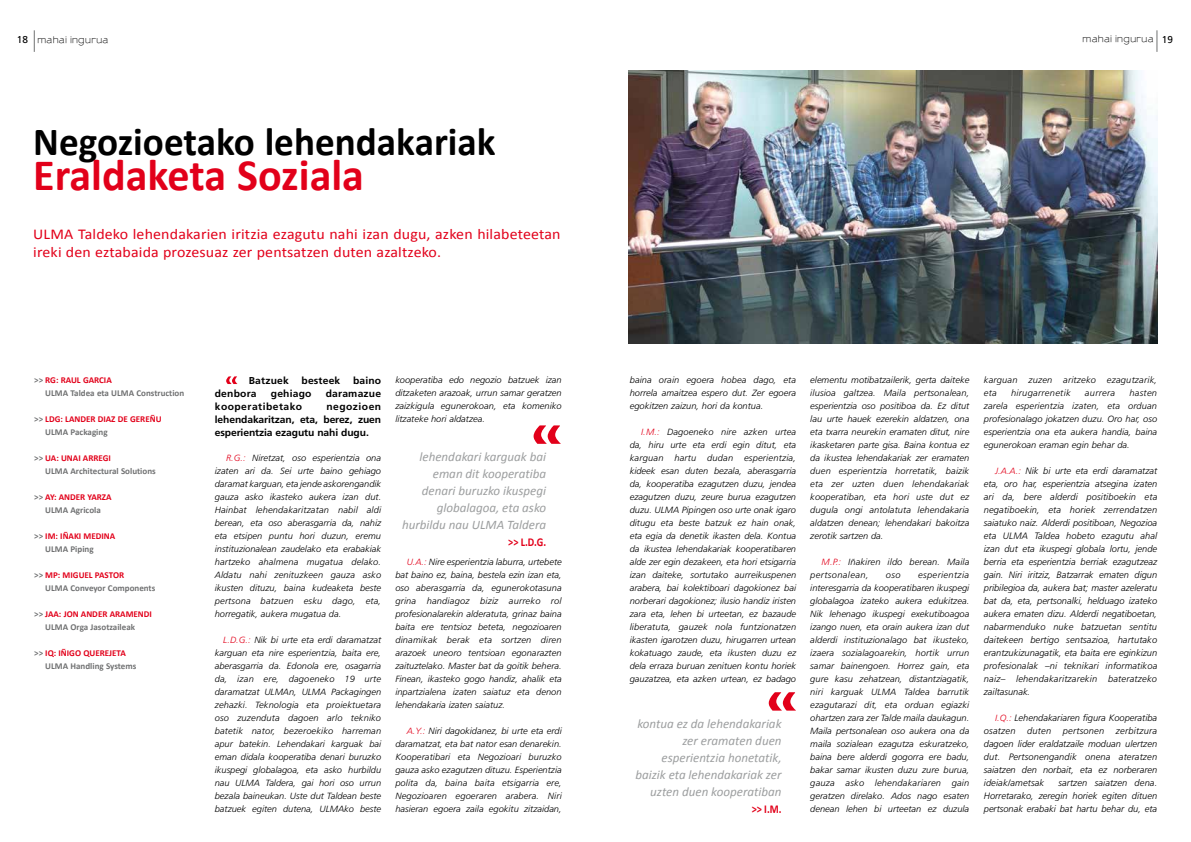
<style>
.page{position:relative;width:1191px;height:842px;background:#fff}
.page>*{position:absolute;margin:0;border:0;box-sizing:border-box;transform-origin:0 0}
.t1{font:700 45px "Calibri";color:#e2001a}
.t2{font:700 40px "Calibri";color:#000}
.t3{font:15px/17.5px "Calibri";letter-spacing:.01em;color:#e2001a;scale:1.06 1}
.t4{font:italic 13px/17px "Calibri";color:#9c9e9f;text-align:right}
.t5{font:700 12px "Calibri";color:#e2001a;scale:.86 1}
.t6{font:700 10px/13px "Frutiger LT Std";letter-spacing:.015em;color:#000;text-align:justify}
.t7{font:700 10px "Frutiger LT Std";letter-spacing:.045em;color:#000}
.t8{font:italic 300 9.3px/13px "Frutiger LT Std";color:#000;text-align:justify}
.t9{font:italic 300 9px/13px "Frutiger LT Std";color:#000;text-align:justify}
.t10{font:700 9px/13px "Calibri";color:#707172}
.t11{font:700 9px/13px "Calibri";color:#e2001a}
.t12{font:italic 300 9px/13px "Frutiger LT Std";letter-spacing:.025em;color:#000}
.t13{font:600 9px "Sansumi";color:#000}
.t14{font:italic 300 9px "Frutiger LT Std";letter-spacing:.035em;color:#000}
.s1{font-family:"Frutiger LT Std";font-weight:400;font-size:10px}
.s2{color:#e2001a}
.s3{color:#707172}
.s4{font-size:9px;color:#e2001a}
</style>
<div class="page">
<svg style="left:34px;top:30px;width:1px;height:22px"></svg>
<svg style="left:1156px;top:30px;width:1px;height:22px"></svg>
<svg style="left:226px;top:376px;width:11px;height:8px"></svg>
<img style="left:629px;top:71px;width:528px;height:273px">
<svg style="left:533px;top:425px;width:28px;height:19px"></svg>
<svg style="left:768px;top:692px;width:28px;height:19px"></svg>
<p class="t13" style="left:17px;top:35px;width:93px"><span class="s1">18</span> mahai ingurua</p>
<p class="t13" style="left:1082px;top:34px;width:92px">mahai ingurua <span class="s1">19</span></p>
<h2 class="t2" style="left:33px;top:117px;width:464px">Negozioetako lehendakariak</h2>
<h1 class="t1" style="left:33px;top:148px;width:332px">Eraldaketa Soziala</h1>
<h3 class="t3" style="left:33px;top:225px;width:499px">ULMA Taldeko lehendakarien iritzia ezagutu nahi izan dugu, azken hilabeteetan ireki den eztabaida prozesuaz zer pentsatzen duten azaltzeko.</h3>
<p class="t10" style="left:45px;top:373px;width:140px;text-indent:-11px">&gt;&gt; <span class="s2">RG: RAUL GARCIA<br></span>ULMA Taldea eta ULMA Construction</p>
<p class="t11" style="left:45px;top:412px;width:118px;text-indent:-11px"><span class="s3">&gt;&gt;</span> LDG: LANDER DIAZ DE GEREÑU<br><span class="s3">ULMA Packaging</span></p>
<p class="t10" style="left:45px;top:451px;width:112px;text-indent:-11px">&gt;&gt; <span class="s2">UA: UNAI ARREGI<br></span>ULMA Architectural Solutions</p>
<p class="t10" style="left:34px;top:490px;width:79px;text-align:center">&gt;&gt; <span class="s2">AY: ANDER YARZA<br></span>ULMA Agricola</p>
<p class="t11" style="left:45px;top:529px;width:72px;text-indent:-11px"><span class="s3">&gt;&gt;</span> IM: IÑAKI MEDINA<br><span class="s3">ULMA Piping</span></p>
<p class="t10" style="left:45px;top:568px;width:112px;text-indent:-11px">&gt;&gt; <span class="s2">MP: MIGUEL PASTOR<br></span>ULMA Conveyor Components</p>
<p class="t10" style="left:45px;top:607px;width:108px;text-indent:-11px">&gt;&gt; <span class="s2">JAA: JON ANDER ARAMENDI<br></span>ULMA Orga Jasotzaileak</p>
<p class="t10" style="left:45px;top:646px;width:93px;text-indent:-11px">&gt;&gt; <span class="s2">IQ: IÑIGO QUEREJETA<br></span>ULMA Handling Systems</p>
<p class="t6" style="left:249px;top:374px;width:41px">Batzuek</p>
<p class="t6" style="left:301px;top:374px;width:40px">besteek</p>
<p class="t6" style="left:353px;top:374px;width:30px">baino</p>
<p class="t6" style="left:215px;top:387px;width:43px">denbora</p>
<p class="t6" style="left:271px;top:387px;width:42px">gehiago</p>
<p class="t6" style="left:326px;top:387px;width:57px">daramazue</p>
<p class="t7" style="left:215px;top:401px;width:89px">kooperatibetako</p>
<p class="t6" style="left:215px;top:400px;width:168px;text-indent:112px">negozioen lehendakaritzan, eta, berez, zuen esperientzia ezagutu nahi dugu.</p>
<p class="t9" style="left:215px;top:451px;width:168px;text-indent:11px"><span class="s2">R.G.:</span> Niretzat, oso esperientzia ona izaten ari da. Sei urte baino gehiago daramat karguan, eta jende askorengandik gauza asko ikasteko aukera izan dut.<br>Hainbat lehendakaritzatan nabil aldi berean, eta oso aberasgarria da, nahiz eta etsipen puntu hori duzun, eremu instituzionalean zaudelako eta erabakiak hartzeko ahalmena mugatua delako.<br>Aldatu nahi zenituzkeen gauza asko ikusten dituzu, baina kudeaketa beste pertsona batzuen esku dago, eta, horregatik, aukera mugatua da.</p>
<p class="t9" style="left:215px;top:633px;width:168px;text-indent:9px"><span class="s2">L.D.G.:</span> Nik bi urte eta erdi daramatzat karguan eta nire esperientzia, baita ere, aberasgarria da. Edonola ere, osagarria da, izan ere, dagoeneko 19 urte daramatzat ULMAn, ULMA Packagingen zehazki. Teknologia eta proiektuetara oso zuzenduta dagoen arlo tekniko batetik nator, bezeroekiko harreman apur batekin. Lehendakari karguak bai eman didala kooperatiba denari buruzko ikuspegi globalagoa, eta asko hurbildu nau ULMA Taldera, gai hori oso urrun bezala baineukan. Uste dut Taldean beste batzuek egiten dutena, ULMAko beste</p>
<p class="t9" style="left:395px;top:374px;width:168px">kooperatiba edo negozio batzuek izan ditzaketen arazoak, urrun samar geratzen zaizkigula egunerokoan, eta komeniko litzateke hori aldatzea.</p>
<h3 class="t4" style="left:402px;top:448px;width:146px">lehendakari karguak bai eman dit kooperatiba denari buruzko ikuspegi globalagoa, eta asko hurbildu nau ULMA Taldera</h3>
<h3 class="t5" style="left:508px;top:535px;width:46px">&gt;&gt; L.D.G.</h3>
<p class="t9" style="left:395px;top:556px;width:168px;text-indent:11px"><span class="s2">U.A.:</span> Nire esperientzia laburra, urtebete bat baino ez, baina, bestela ezin izan eta, oso aberasgarria da, egunerokotasuna grina handiagoz biziz aurreko rol profesionalarekin alderatuta, grinaz baina baita ere tentsioz beteta, negozioaren dinamikak berak eta sortzen diren arazoek uneoro tentsioan egonarazten zaituztelako. Master bat da goitik behera.<br>Finean, ikasteko gogo handiz, ahalik eta inpartzialena izaten saiatuz eta denon lehendakaria izaten saiatuz.</p>
<p class="t9" style="left:395px;top:725px;width:168px;text-indent:11px"><span class="s2">A.Y.:</span> Niri dagokidanez, bi urte eta erdi daramatzat, eta bat nator esan denarekin.<br>Kooperatibari eta Negozioari buruzko gauza asko ezagutzen dituzu. Esperientzia polita da, baina baita etsigarria ere, Negozioaren egoeraren arabera. Niri hasieran egoera zaila egokitu zitzaidan,</p>
<p class="t9" style="left:630px;top:374px;width:168px">baina orain egoera hobea dago, eta horrela amaitzea espero dut. Zer egoera egokitzen zaizun, hori da kontua.</p>
<p class="t9" style="left:630px;top:426px;width:168px;text-indent:11px"><span class="s2">I.M.:</span> Dagoeneko nire azken urtea da, hiru urte eta erdi egin ditut, eta karguan hartu dudan esperientzia, kideek esan duten bezala, aberasgarria da, kooperatiba ezagutzen duzu, jendea ezagutzen duzu, zeure burua ezagutzen duzu. ULMA Pipingen oso urte onak igaro ditugu eta beste batzuk ez hain onak, eta egia da denetik ikasten dela. Kontua da ikustea lehendakariak kooperatibaren alde zer egin dezakeen, eta hori etsigarria izan daiteke, sortutako aurreikuspenen arabera, bai kolektiboari dagokionez bai norberari dagokionez; ilusio handiz iristen zara eta, lehen bi urteetan, ez bazaude liberatuta, gauzek nola funtzionatzen ikasten igarotzen duzu, hirugarren urtean kokatuago zaude, eta ikusten duzu ez dela erraza buruan zenituen kontu horiek gauzatzea, eta azken urtean, ez badago</p>
<h3 class="t4" style="left:635px;top:714px;width:148px">kontua ez da lehendakariak zer eramaten duen esperientzia honetatik, baizik eta lehendakariak zer uzten duen kooperatiban</h3>
<h3 class="t5" style="left:751px;top:801px;width:36px">&gt;&gt; I.M.</h3>
<p class="t9" style="left:810px;top:374px;width:160px">elementu motibatzailerik, gerta daiteke ilusioa galtzea. Maila pertsonalean, esperientzia oso positiboa da. Ez ditut lau urte hauek ezerekin aldatzen, ona eta txarra neurekin eramaten ditut, nire ikasketaren parte gisa. Baina kontua ez da ikustea lehendakariak zer eramaten duen esperientzia horretatik, baizik eta zer uzten duen lehendakariak kooperatiban, eta hori uste dut ez dugula ongi antolatuta lehendakaria aldatzen denean; lehendakari bakoitza zerotik sartzen da.</p>
<p class="t9" style="left:810px;top:555px;width:160px;text-indent:11px"><span class="s2">M.P.:</span> Iñakiren ildo berean. Maila pertsonalean,</p>
<p class="t9" style="left:810px;top:568px;width:161px;text-indent:108px">esperientzia interesgarria da kooperatibaren ikuspegi globalagoa izateko aukera edukitzea.<br>Nik lehenago ikuspegi exekutiboagoa izango nuen, eta orain aukera izan dut alderdi instituzionalago bat ikusteko, izaera sozialagoarekin, hortik urrun samar bainengoen. Horrez gain, eta gure kasu zehatzean, distantziagatik, niri karguak ULMA Taldea barrutik ezagutarazi dit, eta orduan egiazki ohartzen zara zer Talde maila daukagun.<br>Maila pertsonalean oso aukera ona da maila sozialean ezagutza eskuratzeko, baina bere alderdi gogorra ere badu, bakar samar ikusten duzu zure burua, gauza asko lehendakariaren gain geratzen direlako. Ados nago esaten denean lehen bi urteetan ez duzula</p>
<p class="t9" style="left:886px;top:568px;width:16px">oso</p>
<p class="t12" style="left:983px;top:373px;width:175px">karguan zuzen aritzeko ezagutzarik, eta</p>
<p class="t9" style="left:983px;top:386px;width:175px;text-indent:145px">hasten zarela esperientzia izaten, eta orduan profesionalago jokatzen duzu. Oro har, oso esperientzia ona eta aukera handia, baina egunerokoan eraman egin behar da.</p>
<p class="t8" style="left:983px;top:465px;width:175px;text-indent:11px"><span class="s4">J.A.A.:</span> Nik bi urte eta erdi daramatzat eta, oro har, esperientzia atsegina izaten ari da, bere alderdi positiboekin eta negatiboekin, eta horiek zerrendatzen saiatuko naiz. Alderdi positiboan, Negozioa eta ULMA Taldea hobeto ezagutu ahal izan dut eta ikuspegi globala lortu, jende berria eta esperientzia berriak ezagutzeaz gain. Niri iritziz, Batzarrak ematen digun pribilegioa da, aukera bat; master azeleratu bat da, eta, pertsonalki, helduago izateko aukera ematen dizu. Alderdi negatiboetan, nabarmenduko nuke batzuetan sentitu daitekeen bertigo sentsazioa, hartutako erantzukizunagatik, eta baita ere eginkizun profesionalak –ni teknikari informatikoa naiz– lehendakaritzarekin bateratzeko zailtasunak.</p>
<p class="t8" style="left:983px;top:712px;width:175px;text-indent:11px"><span class="s4">I.Q.:</span> Lehendakariaren figura Kooperatiba osatzen duten pertsonen zerbitzura dagoen lider eraldatzaile moduan ulertzen dut. Pertsonengandik onena ateratzen saiatzen den norbait, eta ez norberaren ideiak/ametsak</p>
<p class="t14" style="left:1011px;top:388px;width:61px">hirugarrenetik</p>
<p class="t14" style="left:1085px;top:388px;width:32px">aurrera</p>
<p class="t8" style="left:983px;top:777px;width:175px;text-indent:75px">sartzen saiatzen dena.<br>Horretarako, zeregin horiek egiten dituen pertsonak erabaki bat hartu behar du, eta</p>
</div>
